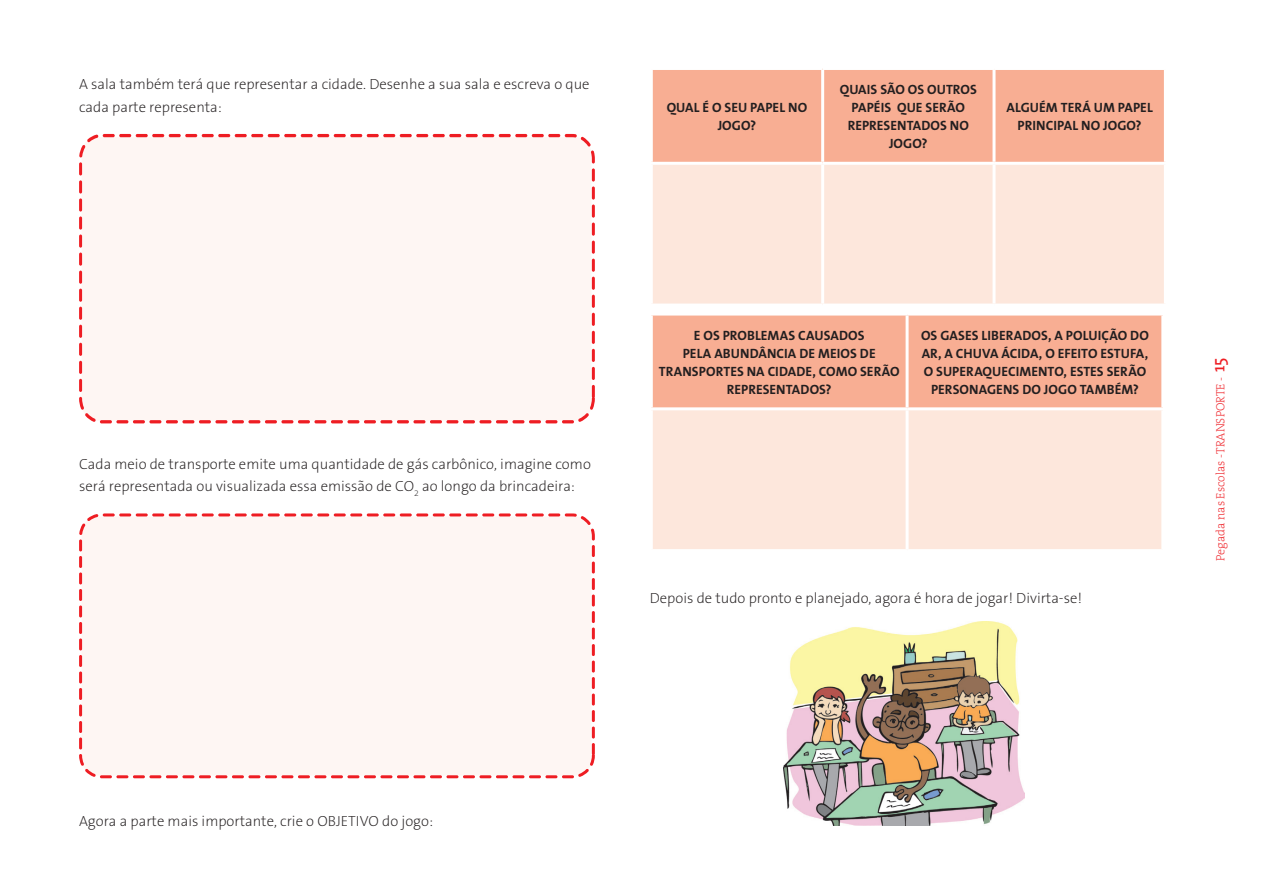
<style>
.page{position:relative;width:1263px;height:893px;background:#fff}
.page>*{position:absolute;margin:0;border:0;box-sizing:border-box;transform-origin:0 0}
.t1{font:200 14.7px/22.4px "The Sans B2";color:#231f20}
.t2{font:700 13.5px/18px "The Sans B7";letter-spacing:.005em;color:#231f20;text-align:center}
.t3{font:200 12px "The Serif 2";color:#ee1d23}
.s1{font-family:"The Serif 5";font-weight:400;font-size:18px}
</style>
<div class="page">
<div style="left:79px;top:134px;width:516px;height:289px;background:#fef6f3"></div>
<div style="left:79px;top:513px;width:516px;height:265px;background:#fef6f3"></div>
<div style="left:653px;top:70px;width:511px;height:92px;background:#f8ae93"></div>
<div style="left:653px;top:165px;width:511px;height:139px;background:#fde7dc"></div>
<hr style="left:821px;top:70px;width:3px;height:92px;background:#fff">
<hr style="left:992px;top:70px;width:3px;height:92px;background:#fff">
<hr style="left:821px;top:165px;width:3px;height:139px;background:#fff">
<hr style="left:992px;top:165px;width:3px;height:139px;background:#fff">
<div style="left:653px;top:316px;width:508px;height:91px;background:#f8ae93"></div>
<div style="left:653px;top:410px;width:508px;height:139px;background:#fde7dc"></div>
<hr style="left:905px;top:316px;width:3px;height:91px;background:#fff">
<hr style="left:905px;top:410px;width:3px;height:139px;background:#fff">
<img style="left:784px;top:621px;width:240px;height:204px">
<p class="t1" style="left:79px;top:74px;width:512px">A sala também terá que representar a cidade. Desenhe a sua sala e escreva o que cada parte representa:</p>
<p class="t2" style="left:667px;top:99px;width:142px">QUAL É O SEU PAPEL NO<br>JOGO?</p>
<p class="t2" style="left:840px;top:81px;width:97px">QUAIS SÃO OS OUTROS</p>
<p class="t2" style="left:851px;top:99px;width:115px">PAPÉIS QUE SERÃO</p>
<p class="t2" style="left:848px;top:117px;width:123px">REPRESENTADOS NO</p>
<p class="t2" style="left:889px;top:135px;width:40px">JOGO?</p>
<p class="t2" style="left:1006px;top:99px;width:146px">ALGUÉM TERÁ UM PAPEL<br>PRINCIPAL NO JOGO?</p>
<p class="t1" style="left:79px;top:453px;width:513px">Cada meio de transporte emite uma quantidade de gás carbônico, imagine como será representada ou visualizada essa emissão de CO<sub>2</sub> ao longo da brincadeira:</p>
<p class="t2" style="left:659px;top:327px;width:242px">E OS PROBLEMAS CAUSADOS<br>PELA ABUNDÂNCIA DE MEIOS DE<br>TRANSPORTES NA CIDADE, COMO SERÃO<br>REPRESENTADOS?</p>
<p class="t2" style="left:921px;top:327px;width:229px">OS GASES LI BERADOS, A POLUIÇÃO DO<br>AR, A CHUVA ÁCIDA, O EFEITO ESTUFA,<br>O SUPERAQUECIMENTO, ESTES SERÃO<br>PERSONAGENS DO JOGO TAMBÉM?</p>
<p class="t1" style="left:650px;top:587px;width:434px">Depois de tudo pronto e planejado, agora é hora de jogar! Divirta-se!</p>
<p class="t3" style="left:1210px;top:561px;width:205px;rotate:-90deg">Pegada nas Escolas -TRANSPORTE - <span class="s1">15</span></p>
<p class="t1" style="left:79px;top:810px;width:355px">Agora a parte mais importante, crie o OBJETIVO do jogo:</p>
</div>
